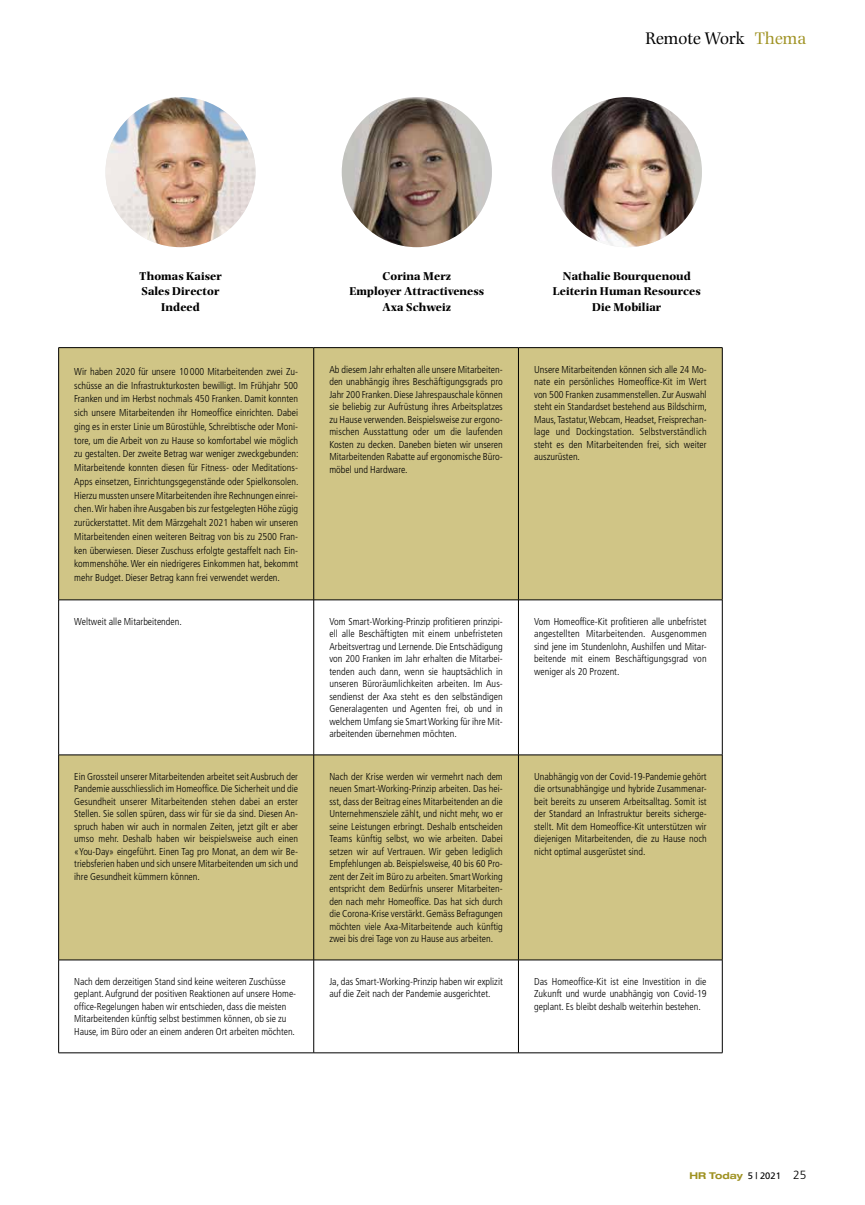
<style>
.page{position:relative;width:865px;height:1205px;background:#fff}
.page>*{position:absolute;margin:0;border:0;box-sizing:border-box;transform-origin:0 0}
.t1{font:17.5px "Photina";color:#000}
.t2{font:700 11.88px/15.8px "Photina";color:#000;text-align:center}
.t3{font:300 condensed 10px/12.5px "Frutiger";color:#000;text-align:justify}
.t4{font:700 expanded 9.38px "Helvetica Neue LT Pro";color:#9f9222}
.s1{color:#9f9222}
.s2{font-family:"Frutiger";font-weight:400;font-stretch:normal;color:#000}
.s3{font-family:"Frutiger";font-weight:300;font-stretch:normal;font-size:11.88px;color:#000}
</style>
<div class="page">
<svg style="left:59px;top:348px;width:663px;height:612px;fill:#d0c586"></svg>
<hr style="left:58px;top:347px;width:256px;height:1px;background:#000">
<hr style="left:58px;top:348px;width:1px;height:252px;background:#000">
<hr style="left:314px;top:347px;width:204px;height:1px;background:#000">
<hr style="left:313px;top:348px;width:1px;height:252px;background:#000">
<hr style="left:518px;top:347px;width:204px;height:1px;background:#000">
<hr style="left:518px;top:348px;width:1px;height:252px;background:#000">
<hr style="left:722px;top:348px;width:1px;height:252px;background:#000">
<hr style="left:58px;top:600px;width:256px;height:1px;background:#000">
<hr style="left:58px;top:600px;width:1px;height:155px;background:#000">
<hr style="left:314px;top:600px;width:204px;height:1px;background:#000">
<hr style="left:313px;top:600px;width:1px;height:155px;background:#000">
<hr style="left:518px;top:600px;width:204px;height:1px;background:#000">
<hr style="left:518px;top:600px;width:1px;height:155px;background:#000">
<hr style="left:722px;top:600px;width:1px;height:155px;background:#000">
<hr style="left:58px;top:755px;width:256px;height:1px;background:#000">
<hr style="left:58px;top:755px;width:1px;height:205px;background:#000">
<hr style="left:314px;top:755px;width:204px;height:1px;background:#000">
<hr style="left:313px;top:755px;width:1px;height:205px;background:#000">
<hr style="left:518px;top:755px;width:204px;height:1px;background:#000">
<hr style="left:518px;top:755px;width:1px;height:205px;background:#000">
<hr style="left:722px;top:755px;width:1px;height:205px;background:#000">
<hr style="left:58px;top:960px;width:256px;height:1px;background:#000">
<hr style="left:58px;top:960px;width:1px;height:92px;background:#000">
<hr style="left:314px;top:960px;width:204px;height:1px;background:#000">
<hr style="left:313px;top:960px;width:1px;height:92px;background:#000">
<hr style="left:518px;top:960px;width:204px;height:1px;background:#000">
<hr style="left:518px;top:960px;width:1px;height:92px;background:#000">
<hr style="left:722px;top:960px;width:1px;height:92px;background:#000">
<hr style="left:58px;top:1052px;width:256px;height:1px;background:#000">
<hr style="left:314px;top:1052px;width:204px;height:1px;background:#000">
<hr style="left:518px;top:1052px;width:204px;height:1px;background:#000">
<img style="left:105px;top:97px;width:150px;height:150px;border-radius:75px">
<img style="left:342px;top:97px;width:150px;height:150px;border-radius:75px">
<img style="left:552px;top:97px;width:150px;height:150px;border-radius:75px">
<h1 class="t1" style="left:645px;top:28px;width:162px">Remote Work <span class="s1">Thema</span></h1>
<p class="t2" style="left:139px;top:268px;width:84px">Thomas Kaiser<br>Sales Director<br>Indeed</p>
<p class="t2" style="left:349px;top:268px;width:136px">Corina Merz<br>Employer Attractiveness<br>Axa Schweiz</p>
<p class="t2" style="left:553px;top:268px;width:149px">Nathalie Bourquenoud<br>Leiterin Human Resources<br>Die Mobiliar</p>
<p class="t3" style="left:74px;top:365px;width:226px;line-height:13.8px">Wir haben 2020 für unsere 10 000 Mitarbeitenden zwei Zu&shy;schüsse an die Infrastrukturkosten bewilligt. Im Frühjahr 500<br>Franken und im Herbst nochmals 450 Franken. Damit konnten sich unsere Mitarbeitenden ihr Homeoffice einrichten. Dabei ging es in erster Linie um Bürostühle, Schreibtische oder Moni&shy;tore, um die Arbeit von zu Hause so komfortabel wie möglich zu gestalten. Der zweite Betrag war weniger zweckgebunden:<br>Mitarbeitende konnten diesen für Fitness- oder Meditations-Apps einsetzen, Einrichtungsgegenstände oder Spielkonsolen.<br>Hierzu mussten unsere Mitarbeitenden ihre Rechnungen einrei&shy;chen. Wir haben ihre Ausgaben bis zur festgelegten Höhe zügig zurückerstattet. Mit dem Märzgehalt 2021 haben wir unseren Mitarbeitenden einen weiteren Beitrag von bis zu 2500 Fran&shy;ken überwiesen. Dieser Zuschuss erfolgte gestaffelt nach Ein&shy;kommenshöhe. Wer ein niedrigeres Einkommen hat, bekommt mehr Budget. Dieser Betrag kann frei verwendet werden.</p>
<p class="t3" style="left:329px;top:363px;width:175px">Ab diesem Jahr erhalten alle unsere Mitarbeiten&shy;den unabhängig ihres Beschäftigungsgrads pro Jahr 200 Franken. Diese Jahrespauschale können sie beliebig zur Aufrüstung ihres Arbeitsplatzes zu Hause verwenden. Beispielsweise zur ergono&shy;mischen Ausstattung oder um die laufenden Kosten zu decken. Daneben bieten wir unseren Mitarbeitenden Rabatte auf ergonomische Büro&shy;möbel und Hardware.</p>
<p class="t3" style="left:534px;top:363px;width:174px">Unsere Mitarbeitenden können sich alle 24 Mo&shy;nate ein persönliches Homeoffice-Kit im Wert von 500 Franken zusammenstellen. Zur Auswahl steht ein Standardset bestehend aus Bildschirm, Maus, Tastatur, Webcam, Headset, Freisprechan&shy;lage und Dockingstation. Selbstverständlich steht es den Mitarbeitenden frei, sich weiter auszurüsten.</p>
<p class="t3" style="left:74px;top:615px;width:109px">Weltweit alle Mitarbeitenden.</p>
<p class="t3" style="left:329px;top:615px;width:175px">Vom Smart-Working-Prinzip profitieren prinzipi&shy;ell alle Beschäftigten mit einem unbefristeten Arbeitsvertrag und Lernende. Die Entschädigung von 200 Franken im Jahr erhalten die Mitarbei&shy;tenden auch dann, wenn sie hauptsächlich in unseren Büroräumlichkeiten arbeiten. Im Aus&shy;sendienst der Axa steht es den selbständigen Generalagenten und Agenten frei, ob und in welchem Umfang sie Smart Working für ihre Mit&shy;arbeitenden übernehmen möchten.</p>
<p class="t3" style="left:534px;top:615px;width:174px">Vom Homeoffice-Kit profitieren alle unbefristet angestellten Mitarbeitenden. Ausgenommen sind jene im Stundenlohn, Aushilfen und Mitar&shy;beitende mit einem Beschäftigungsgrad von weniger als 20 Prozent.</p>
<p class="t3" style="left:74px;top:770px;width:225px">Ein Grossteil unserer Mitarbeitenden arbeitet seit Ausbruch der Pandemie ausschliesslich im Homeoffice. Die Sicherheit und die Gesundheit unserer Mitarbeitenden stehen dabei an erster Stellen. Sie sollen spüren, dass wir für sie da sind. Diesen An&shy;spruch haben wir auch in normalen Zeiten, jetzt gilt er aber umso mehr. Deshalb haben wir beispielsweise auch einen «You-Day» eingeführt. Einen Tag pro Monat, an dem wir Be&shy;triebsferien haben und sich unsere Mitarbeitenden um sich und ihre Gesundheit kümmern können.</p>
<p class="t3" style="left:329px;top:770px;width:175px">Nach der Krise werden wir vermehrt nach dem neuen Smart-Working-Prinzip arbeiten. Das hei&shy;sst, dass der Beitrag eines Mitarbeitenden an die Unternehmensziele zählt, und nicht mehr, wo er seine Leistungen erbringt. Deshalb entscheiden Teams künftig selbst, wo wie arbeiten. Dabei setzen wir auf Vertrauen. Wir geben lediglich Empfehlungen ab. Beispielsweise, 40 bis 60 Pro&shy;zent der Zeit im Büro zu arbeiten. Smart Working entspricht dem Bedürfnis unserer Mitarbeiten&shy;den nach mehr Homeoffice. Das hat sich durch die Corona-Krise verstärkt. Gemäss Befragungen möchten viele Axa-Mitarbeitende auch künftig zwei bis drei Tage von zu Hause aus arbeiten.</p>
<p class="t3" style="left:534px;top:770px;width:174px">Unabhängig von der Covid-19-Pandemie gehört die ortsunabhängige und hybride Zusammenar&shy;beit bereits zu unserem Arbeitsalltag. Somit ist der Standard an Infrastruktur bereits sicherge&shy;stellt. Mit dem Homeoffice-Kit unterstützen wir diejenigen Mitarbeitenden, die zu Hause noch nicht optimal ausgerüstet sind.</p>
<p class="t3" style="left:74px;top:975px;width:223px;text-align:left">Nach dem derzeitigen Stand sind keine weiteren Zuschüsse geplant. Aufgrund der positiven Reaktionen auf unsere Home&shy;office-Regelungen haben wir entschieden, dass die meisten Mitarbeitenden künftig selbst bestimmen können, ob sie zu Hause, im Büro oder an einem anderen Ort arbeiten möchten.</p>
<p class="t3" style="left:329px;top:975px;width:175px">Ja, das Smart-Working-Prinzip haben wir explizit auf die Zeit nach der Pandemie ausgerichtet.</p>
<p class="t3" style="left:534px;top:975px;width:174px">Das Homeoffice-Kit ist eine Investition in die Zukunft und wurde unabhängig von Covid-19 geplant. Es bleibt deshalb weiterhin bestehen.</p>
<p class="t4" style="left:689px;top:1169px;width:119px">HR Today <span class="s2">5 | 2021</span> <span class="s3">25</span></p>
</div>
